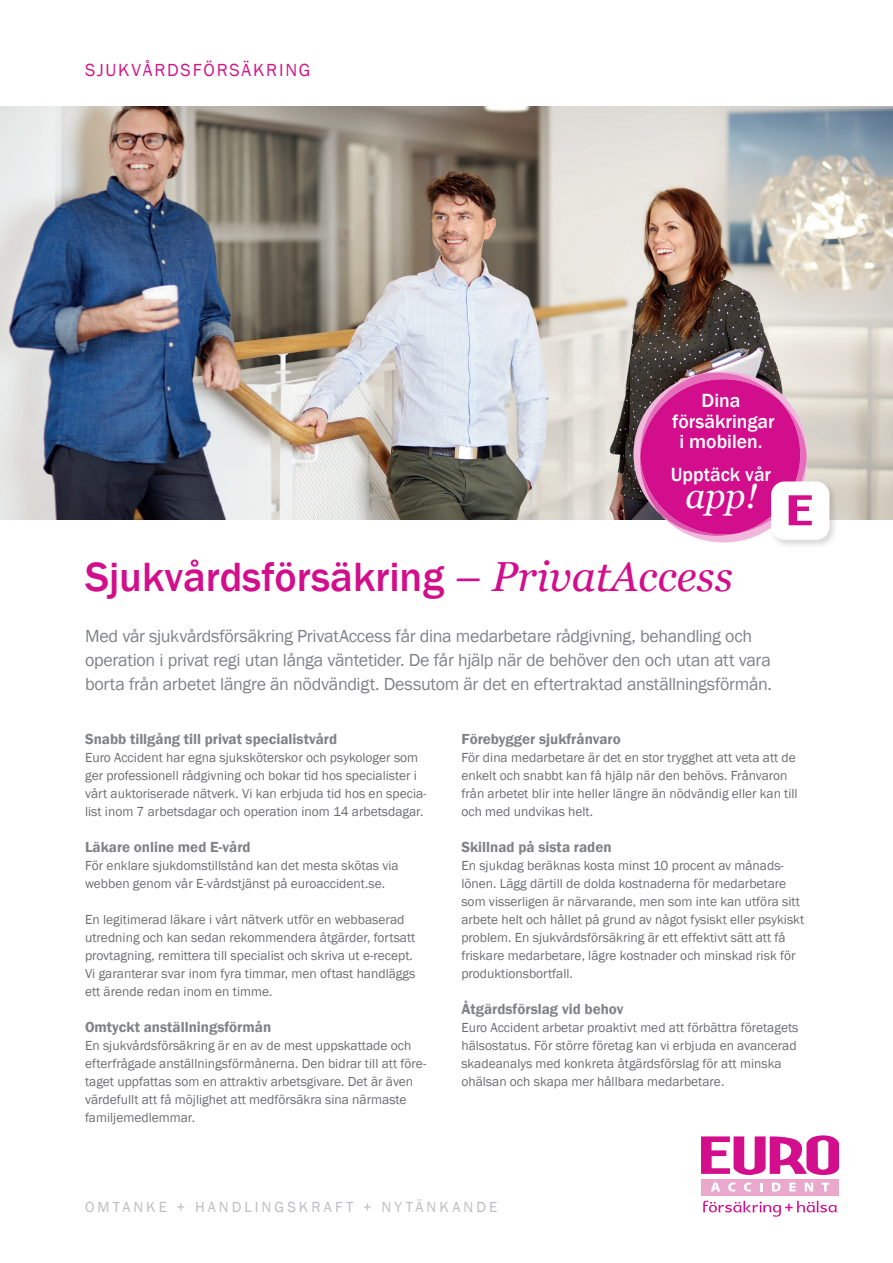
<style>
.page{position:relative;width:893px;height:1263px;background:#fff}
.page>*{position:absolute;margin:0;border:0;box-sizing:border-box;transform-origin:0 0}
.t1{font:500 42px "Franklin Gothic";color:#d20e8c}
.t2{font:italic 34.8px "Georgia";color:#fff}
.t3{font:500 19.65px/20.4px "Franklin Gothic";color:#fff;text-align:center}
.t4{font:18px/24px "Franklin Gothic";letter-spacing:-.02em;color:#808285}
.t5{font:18px "Franklin Gothic";letter-spacing:.1em;color:#d01787}
.t6{font:600 15px "Franklin Gothic";color:#808285}
.t7{font:15px "Franklin Gothic";letter-spacing:.205em;color:#bcbdc0}
.t8{font:13.5px/18px "Franklin Gothic";color:#6c6d70}
.s1{font-family:"Georgia";font-weight:400;font-style:italic}
</style>
<div class="page">
<img style="left:0;top:106px;width:893px;height:413px">
<svg style="left:701px;top:1135px;width:138px;height:40px"></svg>
<div style="left:701px;top:1179px;width:138px;height:16px;background:#eaa9cc"></div>
<svg style="left:744px;top:1182px;width:7px;height:9px"></svg>
<svg style="left:728px;top:1182px;width:8px;height:9px"></svg>
<svg style="left:760px;top:1183px;width:3px;height:8px"></svg>
<svg style="left:711px;top:1182px;width:9px;height:9px"></svg>
<svg style="left:805px;top:1182px;width:8px;height:9px"></svg>
<svg style="left:822px;top:1182px;width:7px;height:9px"></svg>
<svg style="left:789px;top:1182px;width:7px;height:9px"></svg>
<svg style="left:772px;top:1182px;width:9px;height:9px"></svg>
<svg style="left:703px;top:1200px;width:134px;height:17px"></svg>
<div style="left:769px;top:479px;width:70px;height:70px;background:#231f20;opacity:.17"></div>
<div style="left:771px;top:481px;width:58px;height:59px;background:#fff;border-radius:13px"></div>
<svg style="left:633px;top:371px;width:179px;height:171px;background:#cd469c"></svg>
<h3 class="t5" style="left:85px;top:59px;width:227px">SJUKVÅRDSFÖRSÄKRING</h3>
<h3 class="t3" style="left:672px;top:391px;width:104px">Dina försäkringar i mobilen.</h3>
<h3 class="t3" style="left:671px;top:464px;width:102px">Upptäck vår</h3>
<h2 class="t2" style="left:686px;top:474px;width:73px">app!</h2>
<h1 class="t1" style="left:85px;top:551px;width:649px">Sjukvårdsförsäkring <span class="s1">– PrivatAccess</span></h1>
<p class="t4" style="left:85px;top:624px;width:688px">Med vår sjukvårdsförsäkring PrivatAccess får dina medarbetare rådgivning, behandling och operation i privat regi utan långa väntetider. De får hjälp när de behöver den och utan att vara borta från arbetet längre än nödvändigt. Dessutom är det en eftertraktad anställningsförmån.</p>
<p class="t6" style="left:85px;top:730px;width:254px">Snabb tillgång till privat specialistvård</p>
<p class="t8" style="left:85px;top:749px;width:343px">Euro Accident har egna sjuksköterskor och psykologer som ger professionell rådgivning och bokar tid hos specialister i vårt auktoriserade nätverk. Vi kan erbjuda tid hos en specia&shy;list inom 7 arbetsdagar och operation inom 14 arbetsdagar.</p>
<p class="t6" style="left:85px;top:838px;width:167px">Läkare online med E-vård</p>
<p class="t8" style="left:85px;top:857px;width:315px">För enklare sjukdomstillstånd kan det mesta skötas via webben genom vår E-vårdstjänst på euroaccident.se.</p>
<p class="t8" style="left:85px;top:911px;width:332px">En legitimerad läkare i vårt nätverk utför en webbaserad utredning och kan sedan rekommendera åtgärder, fortsatt provtagning, remittera till specialist och skriva ut e-recept.<br>Vi garanterar svar inom fyra timmar, men oftast handläggs ett ärende redan inom en timme.</p>
<p class="t6" style="left:85px;top:1018px;width:188px">Omtyckt anställningsförmån</p>
<p class="t8" style="left:85px;top:1037px;width:343px">En sjukvårdsförsäkring är en av de mest uppskattade och efterfrågade anställningsförmånerna. Den bidrar till att före&shy;taget uppfattas som en attraktiv arbetsgivare. Det är även värdefullt att få möjlighet att medförsäkra sina närmaste familjemedlemmar.</p>
<p class="t6" style="left:461px;top:730px;width:161px">Förebygger sjukfrånvaro</p>
<p class="t8" style="left:461px;top:749px;width:338px">För dina medarbetare är det en stor trygghet att veta att de enkelt och snabbt kan få hjälp när den behövs. Frånvaron från arbetet blir inte heller längre än nödvändig eller kan till och med undvikas helt.</p>
<p class="t6" style="left:461px;top:838px;width:152px">Skillnad på sista raden</p>
<p class="t8" style="left:461px;top:857px;width:344px">En sjukdag beräknas kosta minst 10 procent av månads&shy;lönen. Lägg därtill de dolda kostnaderna för medarbetare som visserligen är närvarande, men som inte kan utföra sitt arbete helt och hållet på grund av något fysiskt eller psykiskt problem. En sjukvårdsförsäkring är ett effektivt sätt att få friskare medarbetare, lägre kostnader och minskad risk för produktionsbortfall.</p>
<p class="t6" style="left:461px;top:1000px;width:164px">Åtgärdsförslag vid behov</p>
<p class="t8" style="left:461px;top:1019px;width:339px">Euro Accident arbetar proaktivt med att förbättra företagets hälsostatus. För större företag kan vi erbjuda en avancerad skadeanalys med konkreta åtgärdsförslag för att minska ohälsan och skapa mer hållbara medarbetare.</p>
<p class="t7" style="left:85px;top:1198px;width:414px">OMTANKE + HANDLINGSKRAFT + NYTÄNKANDE</p>
</div>
